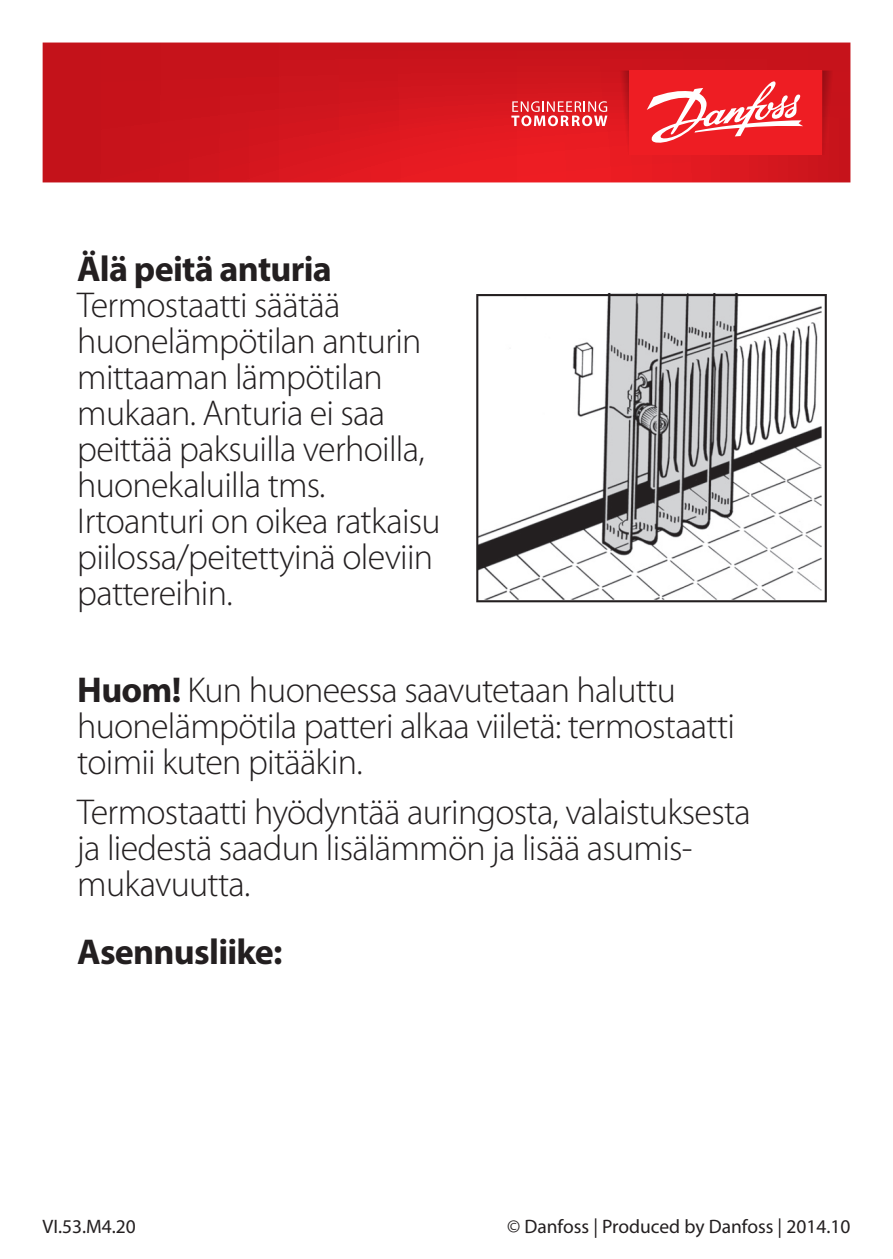
<style>
.page{position:relative;width:893px;height:1259px;background:#fff}
.page>*{position:absolute;margin:0;border:0;box-sizing:border-box;transform-origin:0 0}
.Front_page__Headline{font:300 36px/36px "Myriad Pro";letter-spacing:-.02em;color:#231f20}
.Front_pages__Body_te{font:300 36px/36px "Myriad Pro";letter-spacing:-.02em;color:#231f20}
.Front_page__Headline-2{font:700 36px "Myriad Pro";letter-spacing:-.02em;color:#231f20}
.t1{font:19.5px "Myriad Pro";color:#231f20}
.s1{font-weight:700}
</style>
<div class="page">
<svg style="left:43px;top:43px;width:807px;height:139px;background:#d0151d"></svg>
<svg style="left:822px;top:71px;width:16px;height:84px"></svg>
<svg style="left:614px;top:71px;width:15px;height:84px"></svg>
<div style="left:629px;top:71px;width:193px;height:84px;background:#ee1d23"></div>
<svg style="left:511px;top:101px;width:96px;height:25px"></svg>
<svg style="left:647px;top:81px;width:156px;height:62px"></svg>
<img style="left:476px;top:293px;width:351px;height:310px">
<p class="Front_page__Headline" style="left:77px;top:252px;width:365px"><span class="s1">Älä peitä anturia<br></span>Termostaatti säätää huonelämpötilan anturin mittaaman lämpötilan mukaan. Anturia ei saa peittää paksuilla verhoilla, huonekaluilla tms.<br>Irtoanturi on oikea ratkaisu piilossa/peitettyinä oleviin pattereihin.</p>
<p class="Front_page__Headline" style="left:77px;top:672px;width:659px"><span class="s1">Huom!</span> Kun huoneessa saavutetaan haluttu huonelämpötila patteri alkaa viiletä: termostaatti toimii kuten pitääkin.</p>
<p class="Front_pages__Body_te" style="left:77px;top:794px;width:675px">Termostaatti hyödyntää auringosta, valaistuksesta ja liedestä saadun lisälämmön ja lisää asumis&shy;mukavuutta.</p>
<p class="Front_page__Headline-2" style="left:77px;top:928px;width:207px">Asennusliike:</p>
<p class="t1" style="left:43px;top:1215px;width:95px">VI.53.M4.20</p>
<p class="t1" style="left:507px;top:1215px;width:345px">© Danfoss | Produced by Danfoss | 2014.10</p>
</div>
